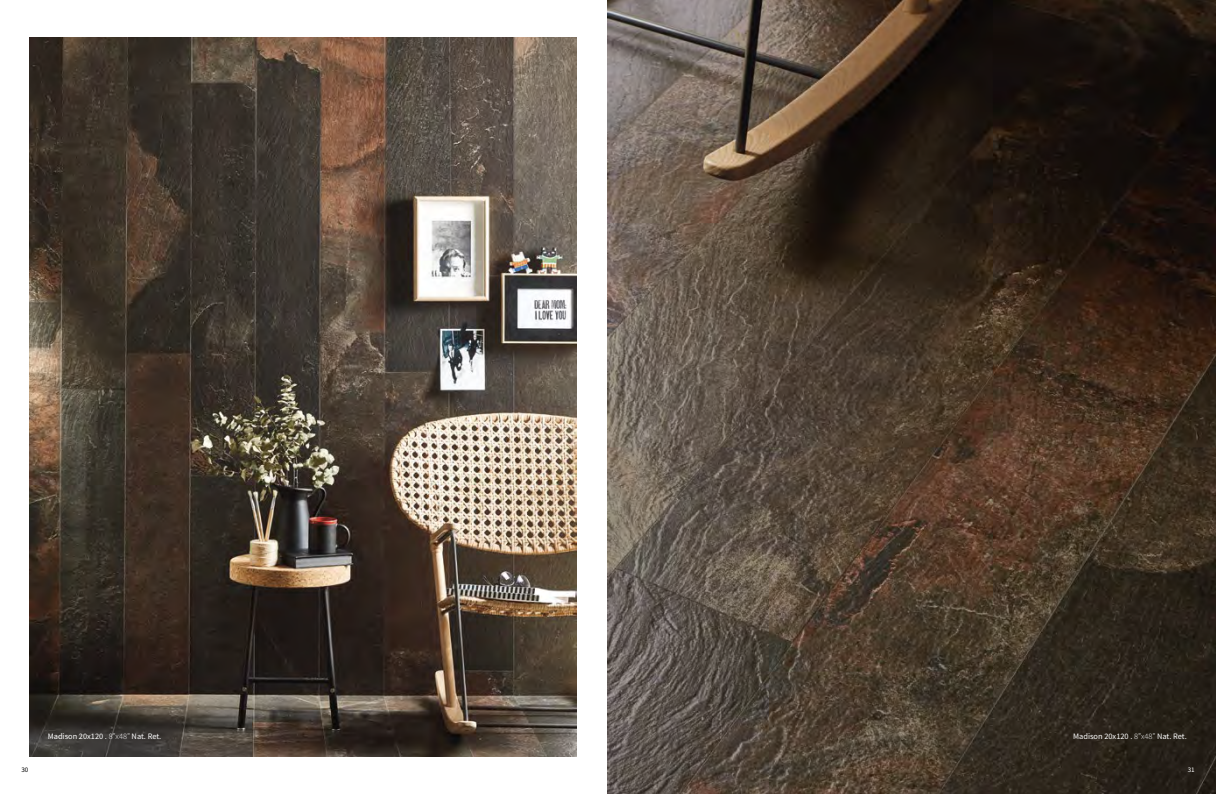
<style>
.page{position:relative;width:1216px;height:794px;background:#fff}
.page>*{position:absolute;margin:0;border:0;box-sizing:border-box;transform-origin:0 0}
.t1{font:8.31px "Source Sans Pro";color:#fff}
.t2{font:7px "Source Sans Pro";color:#000}
.t3{font:7px "Source Sans Pro";color:#fff}
.s1{font-weight:300}
</style>
<div class="page">
<img style="left:608px;top:0;width:607px;height:794px">
<img style="left:29px;top:38px;width:547px;height:718px">
<p class="t1" style="left:48px;top:730px;width:115px">Madison 20x120 . <span class="s1">8”x48”</span> Nat. Ret.</p>
<p class="t1" style="left:1073px;top:730px;width:115px">Madison 20x120 . <span class="s1">8”x48”</span> Nat. Ret.</p>
<p class="t2" style="left:21px;top:765px;width:8px">30</p>
<p class="t3" style="left:1187px;top:765px;width:8px">31</p>
</div>
